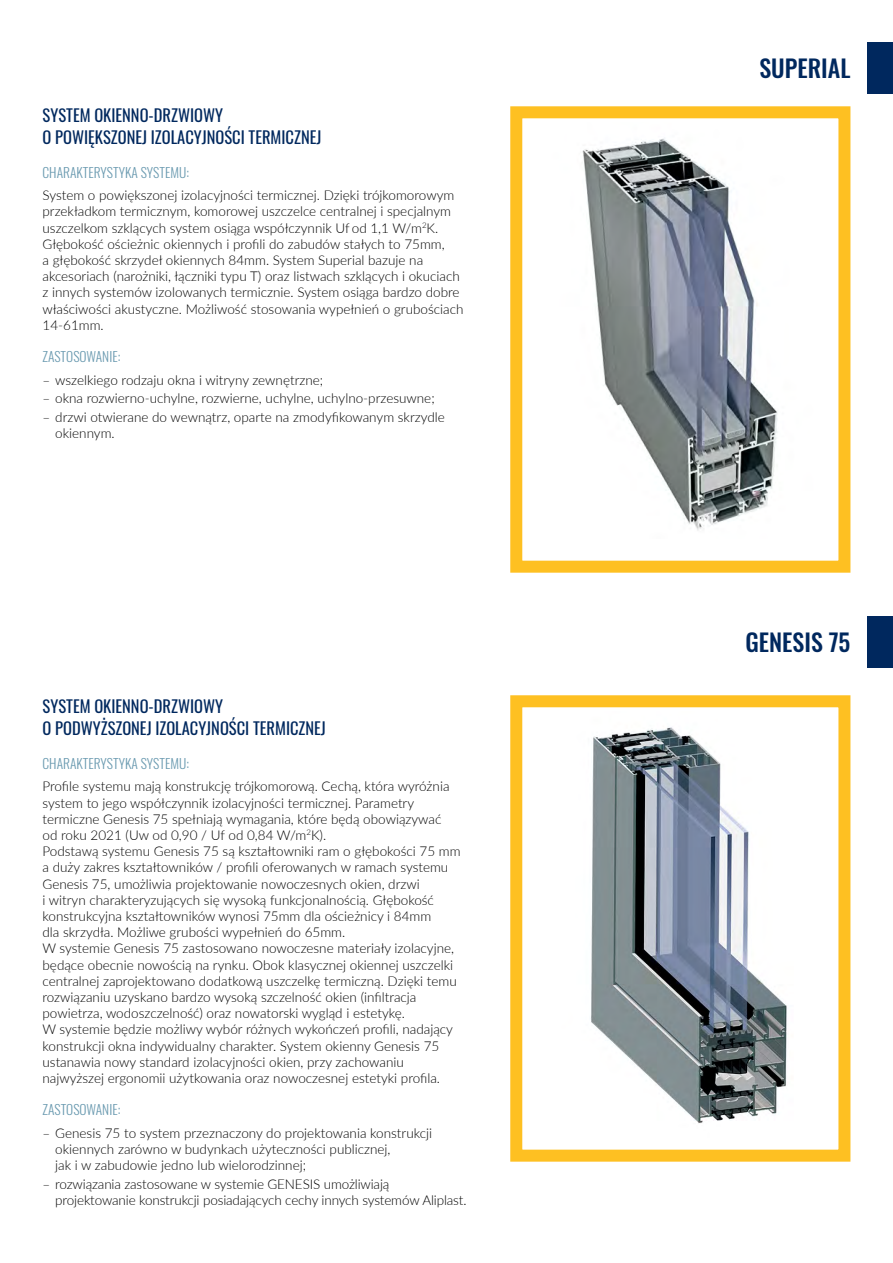
<style>
.page{position:relative;width:893px;height:1263px;background:#fff}
.page>*{position:absolute;margin:0;border:0;box-sizing:border-box;transform-origin:0 0}
.t1{font:500 24px "Oswald";color:#00285e}
.t2{font:16.5px/22.5px "Oswald";color:#00285e}
.t3{font:300 13.5px/16.2px "Lato";color:#000}
.t4{font:300 13.5px "Oswald";color:#6a9ab0}
</style>
<div class="page">
<div style="left:867px;top:43px;width:26px;height:51px;background:#00285e"></div>
<svg style="left:510px;top:106px;width:341px;height:467px"></svg>
<svg style="left:510px;top:695px;width:341px;height:467px"></svg>
<div style="left:867px;top:617px;width:26px;height:51px;background:#00285e"></div>
<p class="t2" style="left:43px;top:102px;width:77px">SYSTEM OKIENNO</p>
<p class="t2" style="left:43px;top:102px;width:280px;text-indent:106px">-DRZWIOWY<br>O POWIĘKSZONEJ IZOLACYJNOŚCI TERMICZNEJ</p>
<p class="t4" style="left:43px;top:160px;width:148px">CHARAKTERYSTYKA SYSTEMU:</p>
<p class="t3" style="left:43px;top:187px;width:423px">System o powiększonej izolacyjności termicznej. Dzięki trójkomorowym przekładkom termicznym, komorowej uszczelce centralnej i specjalnym uszczelkom szklących system osiąga współczynnik Uf od 1,1 W/m<sup>2</sup>K.<br>Głębokość ościeżnic okiennych i profili do zabudów stałych to 75mm,<br>a głębokość skrzydeł okiennych 84mm. System Superial bazuje na akcesoriach (narożniki, łączniki typu T) oraz listwach szklących i okuciach z innych systemów izolowanych termicznie. System osiąga bardzo dobre właściwości akustyczne. Możliwość stosowania wypełnień o grubościach 14-61mm.</p>
<p class="t4" style="left:43px;top:345px;width:79px">ZASTOSOWANIE:</p>
<p class="t3" style="left:43px;top:371px;width:282px">– wszelkiego rodzaju okna i witryny zewnętrzne;</p>
<p class="t3" style="left:43px;top:390px;width:394px">– okna rozwierno-uchylne, rozwierne, uchylne, uchylno-przesuwne;</p>
<p class="t3" style="left:55px;top:408px;width:391px;text-indent:-13px">– drzwi otwierane do wewnątrz, oparte na zmodyfikowanym skrzydle okiennym.</p>
<p class="t2" style="left:43px;top:693px;width:77px">SYSTEM OKIENNO</p>
<p class="t2" style="left:43px;top:693px;width:285px;text-indent:106px">-DRZWIOWY<br>O PODWYŻSZONEJ IZOLACYJNOŚCI TERMICZNEJ</p>
<p class="t4" style="left:43px;top:751px;width:148px">CHARAKTERYSTYKA SYSTEMU:</p>
<p class="t3" style="left:43px;top:778px;width:420px">Profile systemu mają konstrukcję trójkomorową. Cechą, która wyróżnia system to jego współczynnik izolacyjności termicznej. Parametry termiczne Genesis 75 spełniają wymagania, które będą obowiązywać<br>od roku 2021 (Uw od 0,90 / Uf od 0,84 W/m<sup>2</sup>K).<br>Podstawą systemu Genesis 75 są kształtowniki ram o głębokości 75 mm a duży zakres kształtowników / profili oferowanych w ramach systemu Genesis 75, umożliwia projektowanie nowoczesnych okien, drzwi<br>i witryn charakteryzujących się wysoką funkcjonalnością. Głębokość konstrukcyjna kształtowników wynosi 75mm dla ościeżnicy i 84mm<br>dla skrzydła. Możliwe grubości wypełnień do 65mm.<br>W systemie Genesis 75 zastosowano nowoczesne materiały izolacyjne, będące obecnie nowością na rynku. Obok klasycznej okiennej uszczelki centralnej zaprojektowano dodatkową uszczelkę termiczną. Dzięki temu rozwiązaniu uzyskano bardzo wysoką szczelność okien (infiltracja powietrza, wodoszczelność) oraz nowatorski wygląd i estetykę.<br>W systemie będzie możliwy wybór różnych wykończeń profili, nadający konstrukcji okna indywidualny charakter. System okienny Genesis 75 ustanawia nowy standard izolacyjności okien, przy zachowaniu najwyższej ergonomii użytkowania oraz nowoczesnej estetyki profila.</p>
<p class="t4" style="left:43px;top:1098px;width:79px">ZASTOSOWANIE:</p>
<p class="t3" style="left:55px;top:1124px;width:378px;text-indent:-13px">– Genesis 75 to system przeznaczony do projektowania konstrukcji okiennych zarówno w budynkach użyteczności publicznej,<br>jak i w zabudowie jedno lub wielorodzinnej;</p>
<p class="t3" style="left:55px;top:1175px;width:413px;text-indent:-13px">– rozwiązania zastosowane w systemie GENESIS umożliwiają projektowanie konstrukcji posiadających cechy innych systemów Aliplast.</p>
<h1 class="t1" style="left:759px;top:56px;width:93px">SUPERIAL</h1>
<h1 class="t1" style="left:745px;top:630px;width:106px">GENESIS 75</h1>
</div>
